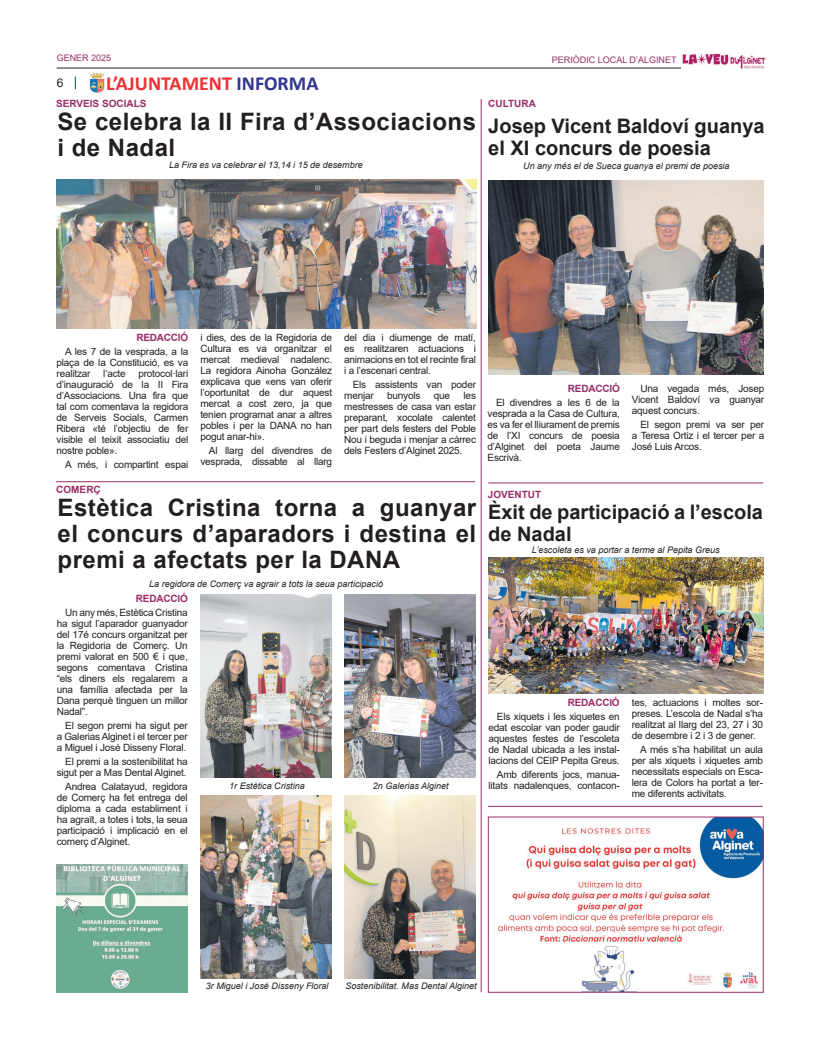
<style>
.page{position:relative;width:820px;height:1049px;background:#fff}
.page>*{position:absolute;margin:0;border:0;box-sizing:border-box;transform-origin:0 0}
.farmacia{font:700 24px/26px "Arial";letter-spacing:.02em;color:#231f20}
.Titulares_menores{font:700 20px/22px "Arial";color:#231f20}
.farmacia-2{font:700 20px "Calibri";color:#ed3235}
.t1{font:12px "Arial";color:#231f20}
.TEXTO_INFORMADOR{font:10px/11px "Arial";letter-spacing:-.02em;color:#231f20;text-align:justify}
.Titulares_menores-2{font:700 10px "Arial";color:#992d68}
.TEXTO_INFORMADOR-2{font:700 10px "Arial";letter-spacing:-.02em;color:#992d68}
.Titulares_menores-3{font:italic 9px "Arial";color:#231f20}
.t2{font:9px "Arial";color:#992d68}
.s1{color:#303790}
</style>
<div class="page">
<hr style="left:57px;top:68px;width:706px;height:1px;background:#231f20">
<svg style="left:75px;top:77px;width:1px;height:12px"></svg>
<img style="left:680px;top:53px;width:85px;height:15px">
<img style="left:90px;top:72px;width:14px;height:21px">
<img style="left:57px;top:180px;width:419px;height:148px">
<img style="left:498px;top:819px;width:263px;height:171px">
<hr style="left:480px;top:99px;width:1px;height:893px;background:#992d68">
<hr style="left:56px;top:481px;width:419px;height:1px;background:#992d68">
<hr style="left:487px;top:806px;width:275px;height:1px;background:#992d68">
<img style="left:488px;top:180px;width:275px;height:195px">
<hr style="left:488px;top:483px;width:275px;height:1px;background:#992d68">
<img style="left:200px;top:594px;width:131px;height:183px">
<img style="left:344px;top:594px;width:131px;height:183px">
<img style="left:200px;top:795px;width:131px;height:183px">
<img style="left:344px;top:795px;width:131px;height:183px">
<img style="left:488px;top:557px;width:274px;height:136px">
<img style="left:57px;top:864px;width:131px;height:128px">
<p class="t2" style="left:57px;top:51px;width:56px">GENER 2025</p>
<p class="t2" style="left:551px;top:53px;width:126px">PERIÒDIC LOCAL D’ALGINET</p>
<p class="farmacia-2" style="left:106px;top:69px;width:214px">L’AJUNTAMENT <span class="s1">INFORMA</span></p>
<p class="Titulares_menores-2" style="left:488px;top:96px;width:49px">CULTURA</p>
<p class="farmacia" style="left:57px;top:109px;width:420px">Se celebra la II Fira d’Associacions i de Nadal</p>
<p class="t1" style="left:57px;top:75px;width:8px">6</p>
<p class="Titulares_menores-2" style="left:56px;top:96px;width:92px">SERVEIS SOCIALS</p>
<p class="Titulares_menores" style="left:488px;top:115px;width:278px">Josep Vicent Baldoví guanya el XI concurs de poesia</p>
<p class="Titulares_menores-3" style="left:169px;top:159px;width:195px">La Fira es va celebrar el 13,14 i 15 de desembre</p>
<p class="Titulares_menores-3" style="left:523px;top:160px;width:208px">Un any més el de Sueca guanya el premi de poesia</p>
<p class="TEXTO_INFORMADOR-2" style="left:136px;top:330px;width:53px">REDACCIÓ</p>
<p class="TEXTO_INFORMADOR" style="left:56px;top:346px;width:133px;text-indent:9px">A les 7 de la vesprada, a la plaça de la Constitució, es va realitzar</p>
<p class="TEXTO_INFORMADOR" style="left:103px;top:368px;width:24px">l’acte</p>
<p class="TEXTO_INFORMADOR" style="left:56px;top:368px;width:133px;text-indent:82px">protocol·lari d’inauguració de la II Fira d’Associacions. Una fira que tal com comentava la regidora de Serveis Socials, Carmen Ribera «té l’objectiu de fer visible el teixit associatiu del nostre poble».</p>
<p class="TEXTO_INFORMADOR" style="left:65px;top:459px;width:125px">A més, i compartint espai</p>
<p class="Titulares_menores-2" style="left:56px;top:482px;width:46px">COMERÇ</p>
<p class="TEXTO_INFORMADOR" style="left:200px;top:332px;width:133px">i dies, des de la Regidoria de Cultura es va organitzar el mercat medieval nadalenc.<br>La regidora Ainoha González explicava que «ens van oferir l’oportunitat de dur aquest mercat a cost zero, ja que tenien programat anar a altres pobles i per la DANA no han pogut anar-hi».</p>
<p class="TEXTO_INFORMADOR" style="left:200px;top:445px;width:133px;text-align:right">Al llarg del divendres de vesprada, dissabte al llarg</p>
<p class="TEXTO_INFORMADOR" style="left:344px;top:332px;width:133px">del dia i diumenge de matí, es realitzaren actuacions i animacions en tot el recinte firal i a l’escenari central.</p>
<p class="TEXTO_INFORMADOR" style="left:344px;top:379px;width:133px;text-indent:9px">Els assistents van poder menjar</p>
<p class="TEXTO_INFORMADOR" style="left:344px;top:390px;width:133px;text-indent:119px">les mestresses de casa van estar preparant, xocolate calentet per part dels festers del Poble Nou i beguda i menjar a càrrec dels Festers d’Alginet 2025.</p>
<p class="TEXTO_INFORMADOR" style="left:387px;top:390px;width:35px">bunyols</p>
<p class="TEXTO_INFORMADOR" style="left:434px;top:390px;width:18px">que</p>
<p class="farmacia" style="left:58px;top:495px;width:420px;text-align:justify">Estètica Cristina torna a guanyar el concurs d’aparadors i destina el premi a afectats per la DANA</p>
<p class="TEXTO_INFORMADOR-2" style="left:136px;top:591px;width:53px">REDACCIÓ</p>
<p class="TEXTO_INFORMADOR" style="left:57px;top:607px;width:132px;text-indent:9px">Un any més, Estètica Cristina ha sigut l’aparador guanyador del 17é concurs organitzat per la Regidoria de Comerç. Un premi valorat en 500 € i que, segons comentava Cristina “els diners els regalarem a una família afectada per la Dana perquè tinguen un millor Nadal”.</p>
<p class="TEXTO_INFORMADOR" style="left:57px;top:720px;width:132px;text-indent:9px">El segon premi ha sigut per a Galerias Alginet i el tercer per a Miguel i José Disseny Floral.</p>
<p class="TEXTO_INFORMADOR" style="left:57px;top:756px;width:132px;text-align:right">El premi a la sostenibilitat ha sigut per a Mas Dental Alginet.</p>
<p class="TEXTO_INFORMADOR" style="left:57px;top:781px;width:132px;text-indent:9px">Andrea Calatayud, regidora de Comerç ha fet entrega del diploma a cada establiment i ha agraït, a totes i tots, la seua participació i implicació en el comerç d’Alginet.</p>
<p class="Titulares_menores-3" style="left:149px;top:578px;width:235px">La regidora de Comerç va agrair a tots la seua participació</p>
<p class="Titulares_menores-3" style="left:229px;top:780px;width:77px">1r Estètica Cristina</p>
<p class="Titulares_menores-3" style="left:373px;top:780px;width:77px">2n Galerias Alginet</p>
<p class="TEXTO_INFORMADOR-2" style="left:567px;top:381px;width:53px">REDACCIÓ</p>
<p class="TEXTO_INFORMADOR" style="left:487px;top:397px;width:134px;text-indent:9px">El divendres a les 6 de la vesprada a la Casa de Cultura, es va fer el lliurament de premis de l’XI concurs de poesia d’Alginet del poeta Jaume Escrivà.</p>
<p class="Titulares_menores-2" style="left:487px;top:487px;width:55px">JOVENTUT</p>
<p class="TEXTO_INFORMADOR" style="left:631px;top:383px;width:134px;text-indent:9px">Una vegada més, Josep Vicent Baldoví va guanyar aquest concurs.</p>
<p class="TEXTO_INFORMADOR" style="left:631px;top:419px;width:134px;text-indent:9px">El segon premi va ser per a Teresa Ortiz i el tercer per a José Luis Arcos.</p>
<p class="Titulares_menores" style="left:488px;top:501px;width:276px">Èxit de participació a l’escola de Nadal</p>
<p class="Titulares_menores-3" style="left:531px;top:544px;width:189px">L’escoleta es va portar a terme al Pepita Greus</p>
<p class="TEXTO_INFORMADOR-2" style="left:567px;top:695px;width:53px">REDACCIÓ</p>
<p class="TEXTO_INFORMADOR" style="left:488px;top:711px;width:133px;text-indent:9px">Els xiquets i les xiquetes en edat escolar van poder gaudir aquestes festes de l’escoleta de Nadal ubicada a les instal· lacions del CEIP Pepita Greus.</p>
<p class="TEXTO_INFORMADOR" style="left:488px;top:769px;width:133px;text-align:right">Amb diferents jocs, manua&shy;litats nadalenques, contacon-</p>
<p class="TEXTO_INFORMADOR" style="left:631px;top:697px;width:133px">tes, actuacions i moltes sor&shy;preses. L’escola de Nadal s’ha realitzat al llarg del 23, 27 i 30 de desembre i 2 i 3 de gener.</p>
<p class="TEXTO_INFORMADOR" style="left:631px;top:744px;width:133px;text-indent:9px">A més s’ha habilitat un aula per als xiquets i xiquetes amb necessitats especials on Esca&shy;lera de Colors ha portat a ter&shy;me diferents activitats.</p>
<p class="Titulares_menores-3" style="left:206px;top:980px;width:124px">3r Miguel i José Disseny Floral</p>
<p class="Titulares_menores-3" style="left:345px;top:980px;width:133px">Sostenibilitat. Mas Dental Alginet</p>
</div>
